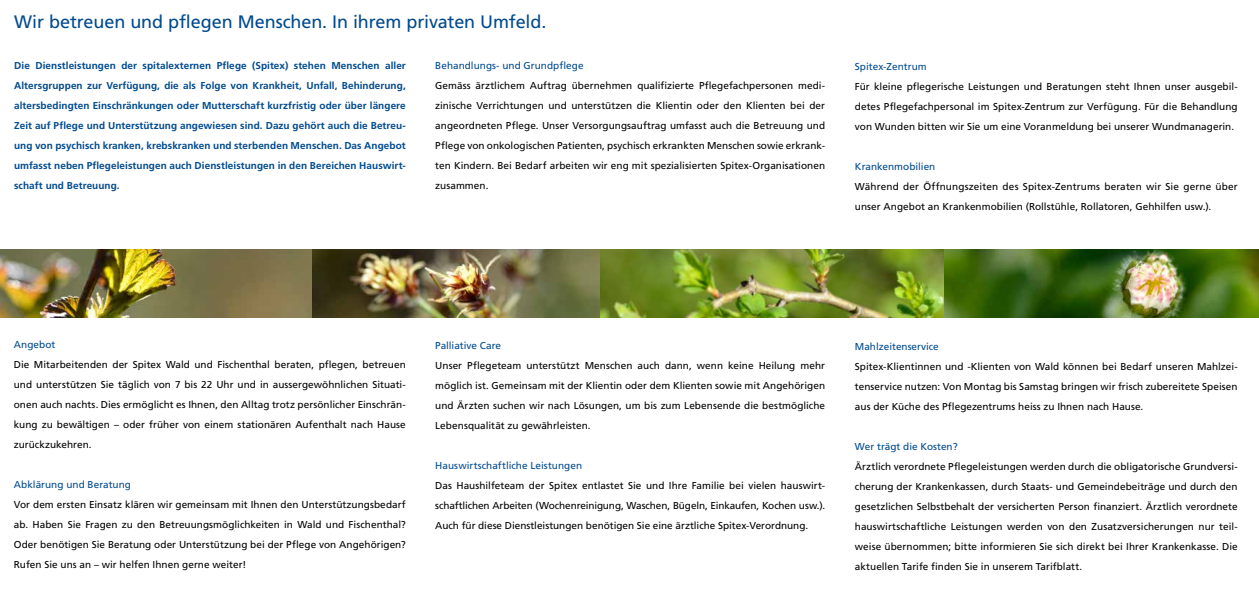
<style>
.page{position:relative;width:1259px;height:596px;background:#fff}
.page>*{position:absolute;margin:0;border:0;box-sizing:border-box;transform-origin:0 0}
.t1{font:18px "Frutiger";letter-spacing:-.01em;color:#004a8f}
.t2{font:10px/20px "Frutiger";letter-spacing:.005em;color:#000;text-align:justify}
.t3{font:700 10px/20px "Frutiger";letter-spacing:.005em;color:#004a8f;text-align:justify}
.t4{font:10px "Frutiger";color:#004a8f}
</style>
<div class="page">
<img style="left:312px;top:249px;width:632px;height:68px">
<img style="left:944px;top:249px;width:315px;height:68px">
<img style="left:0;top:249px;width:312px;height:68px">
<h1 class="t1" style="left:14px;top:11px;width:534px">Wir betreuen und pflegen Menschen. In ihrem privaten Umfeld.</h1>
<p class="t4" style="left:435px;top:59px;width:150px">Behandlungs- und Grundpflege</p>
<p class="t2" style="left:435px;top:75px;width:391px">Gemäss ärztlichem Auftrag übernehmen qualifizierte Pflegefachpersonen medi&shy;zinische Verrichtungen und unterstützen die Klientin oder den Klienten bei der angeordneten Pflege. Unser Versorgungsauftrag umfasst auch die Betreuung und Pflege von onkologischen Patienten, psychisch erkrankten Menschen sowie erkrank&shy;ten Kindern. Bei Bedarf arbeiten wir eng mit spezialisierten Spitex-Organisationen zusammen.</p>
<p class="t3" style="left:14px;top:55px;width:393px">Die Dienstleistungen der spitalexternen Pflege (Spitex) stehen Menschen aller Altersgruppen zur Verfügung, die als Folge von Krankheit, Unfall, Behinderung, altersbedingten Einschränkungen oder Mutterschaft kurzfristig oder über längere Zeit auf Pflege und Unterstützung angewiesen sind. Dazu gehört auch die Betreu&shy;ung von psychisch kranken, krebskranken und sterbenden Menschen. Das Angebot umfasst neben Pflegeleistungen auch Dienstleistungen in den Bereichen Hauswirt&shy;schaft und Betreuung.</p>
<p class="t4" style="left:855px;top:60px;width:73px">Spitex-Zentrum</p>
<p class="t2" style="left:855px;top:76px;width:384px">Für kleine pflegerische Leistungen und Beratungen steht Ihnen unser ausgebil&shy;detes Pflegefachpersonal im Spitex-Zentrum zur Verfügung. Für die Behandlung von Wunden bitten wir Sie um eine Voranmeldung bei unserer Wundmanagerin.</p>
<p class="t4" style="left:855px;top:160px;width:82px">Krankenmobilien</p>
<p class="t2" style="left:855px;top:176px;width:384px">Während der Öffnungszeiten des Spitex-Zentrums beraten wir Sie gerne über unser Angebot an Krankenmobilien (Rollstühle, Rollatoren, Gehhilfen usw.).</p>
<p class="t4" style="left:14px;top:338px;width:43px">Angebot</p>
<p class="t2" style="left:14px;top:354px;width:393px">Die Mitarbeitenden der Spitex Wald und Fischenthal beraten, pflegen, betreuen und unterstützen Sie täglich von 7 bis 22 Uhr und in aussergewöhnlichen Situati&shy;onen auch nachts. Dies ermöglicht es Ihnen, den Alltag trotz persönlicher Einschrän&shy;kung zu bewältigen – oder früher von einem stationären Aufenthalt nach Hause zurückzukehren.</p>
<p class="t4" style="left:14px;top:478px;width:119px">Abklärung und Beratung</p>
<p class="t2" style="left:14px;top:494px;width:393px">Vor dem ersten Einsatz klären wir gemeinsam mit Ihnen den Unterstützungsbedarf ab. Haben Sie Fragen zu den Betreuungsmöglichkeiten in Wald und Fischenthal?<br>Oder benötigen Sie Beratung oder Unterstützung bei der Pflege von Angehörigen?<br>Rufen Sie uns an – wir helfen Ihnen gerne weiter!</p>
<p class="t4" style="left:435px;top:339px;width:67px">Palliative Care</p>
<p class="t2" style="left:435px;top:355px;width:391px">Unser Pflegeteam unterstützt Menschen auch dann, wenn keine Heilung mehr möglich ist. Gemeinsam mit der Klientin oder dem Klienten sowie mit Angehörigen und Ärzten suchen wir nach Lösungen, um bis zum Lebensende die bestmögliche Lebensqualität zu gewährleisten.</p>
<p class="t4" style="left:435px;top:459px;width:148px">Hauswirtschaftliche Leistungen</p>
<p class="t2" style="left:435px;top:475px;width:391px">Das Haushilfeteam der Spitex entlastet Sie und Ihre Familie bei vielen hauswirt&shy;schaftlichen Arbeiten (Wochenreinigung, Waschen, Bügeln, Einkaufen, Kochen usw.).<br>Auch für diese Dienstleistungen benötigen Sie eine ärztliche Spitex-Verordnung.</p>
<p class="t4" style="left:855px;top:340px;width:85px">Mahlzeitenservice</p>
<p class="t2" style="left:855px;top:356px;width:384px">Spitex-Klientinnen und -Klienten von Wald können bei Bedarf unseren Mahlzei&shy;tenservice nutzen: Von Montag bis Samstag bringen wir frisch zubereitete Speisen aus der Küche des Pflegezentrums heiss zu Ihnen nach Hause.</p>
<p class="t4" style="left:855px;top:440px;width:104px">Wer trägt die Kosten?</p>
<p class="t2" style="left:855px;top:456px;width:384px">Ärztlich verordnete Pflegeleistungen werden durch die obligatorische Grundversi&shy;cherung der Krankenkassen, durch Staats- und Gemeindebeiträge und durch den gesetzlichen Selbstbehalt der versicherten Person finanziert. Ärztlich verordnete hauswirtschaftliche Leistungen werden von den Zusatzversicherungen nur teil&shy;weise übernommen; bitte informieren Sie sich direkt bei Ihrer Krankenkasse. Die aktuellen Tarife finden Sie in unserem Tarifblatt.</p>
</div>
